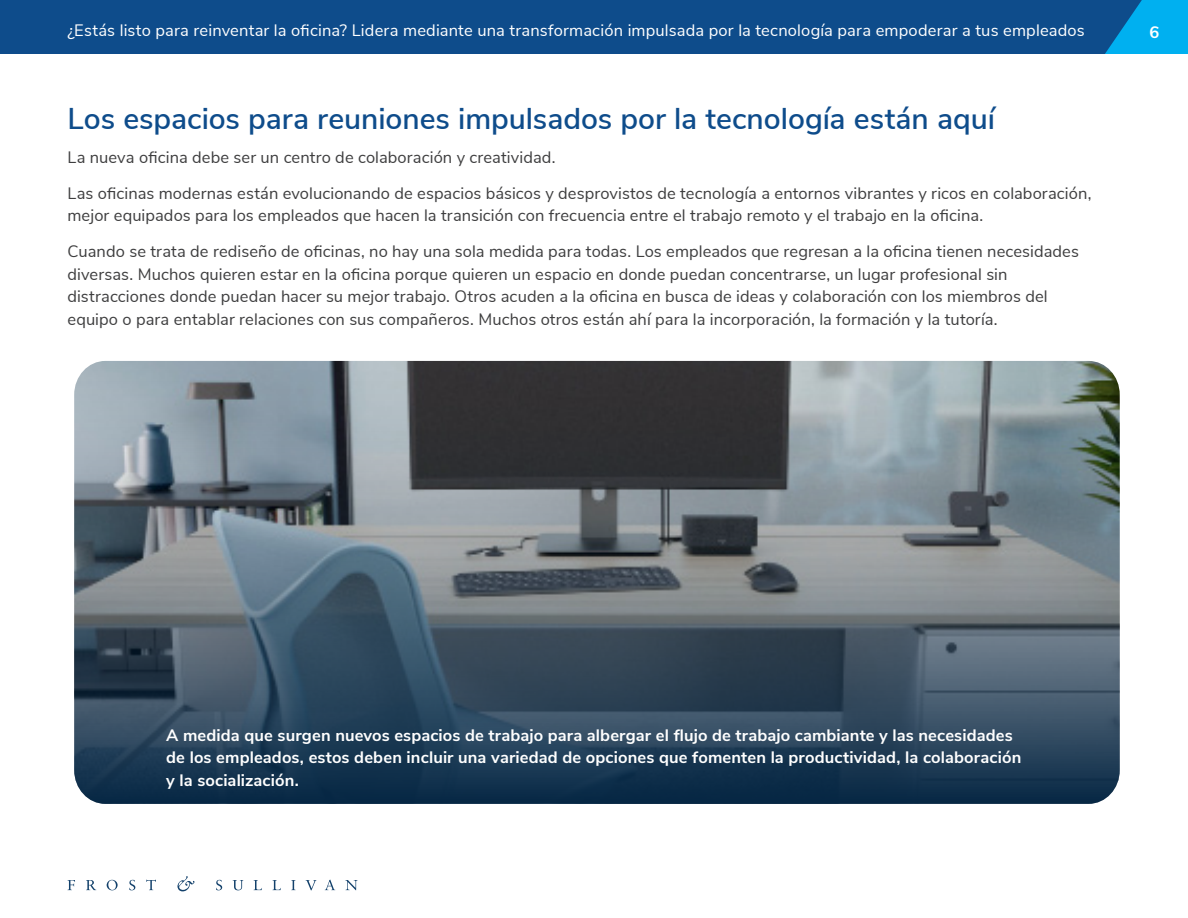
<style>
.page{position:relative;width:1188px;height:918px;background:#fff}
.page>*{position:absolute;margin:0;border:0;box-sizing:border-box;transform-origin:0 0}
.BR__1st_Lvl_Header{font:600 30px "Nunito Sans";color:#0e4c8b}
.BR__Body_Text{font:16.5px/22.5px "Nunito Sans";letter-spacing:.005em;color:#3e3e3f}
.BR__Body_Text-2{font:700 16.5px/22.5px "Nunito Sans";letter-spacing:.01em;color:#fff}
.t1{font:16.5px "Nunito Sans";letter-spacing:.01em;color:#fff}
</style>
<div class="page">
<div style="left:0;top:0;width:1105px;height:54px;background:#0e4c8b"></div>
<svg style="left:1105px;top:0;width:83px;height:54px;background:#0399d9"></svg>
<svg style="left:68px;top:880px;width:7px;height:10px"></svg>
<svg style="left:86px;top:880px;width:10px;height:10px"></svg>
<svg style="left:107px;top:880px;width:11px;height:10px"></svg>
<svg style="left:129px;top:880px;width:6px;height:10px"></svg>
<svg style="left:146px;top:880px;width:10px;height:10px"></svg>
<svg style="left:216px;top:880px;width:6px;height:10px"></svg>
<svg style="left:233px;top:880px;width:10px;height:10px"></svg>
<svg style="left:254px;top:880px;width:8px;height:10px"></svg>
<svg style="left:273px;top:880px;width:8px;height:10px"></svg>
<svg style="left:291px;top:880px;width:5px;height:10px"></svg>
<svg style="left:306px;top:880px;width:10px;height:10px"></svg>
<svg style="left:325px;top:880px;width:10px;height:10px"></svg>
<svg style="left:345px;top:880px;width:13px;height:10px"></svg>
<svg style="left:177px;top:876px;width:17px;height:15px"></svg>
<svg style="left:74px;top:361px;width:1046px;height:443px;background:#556470"></svg>
<p class="t1" style="left:68px;top:18px;width:1019px">¿Estás listo para reinventar la oficina? Lidera mediante una transformación impulsada por la tecnología para empoderar a tus empleados</p>
<p class="BR__Body_Text-2" style="left:1150px;top:20px;width:11px">6</p>
<h1 class="BR__1st_Lvl_Header" style="left:68px;top:97px;width:929px">Los espacios para reuniones impulsados por la tecnología están aquí</h1>
<p class="BR__Body_Text" style="left:68px;top:145px;width:490px">La nueva oficina debe ser un centro de colaboración y creatividad.</p>
<p class="BR__Body_Text" style="left:68px;top:181px;width:1025px">Las oficinas modernas están evolucionando de espacios básicos y desprovistos de tecnología a entornos vibrantes y ricos en colaboración, mejor equipados para los empleados que hacen la transición con frecuencia entre el trabajo remoto y el trabajo en la oficina.</p>
<p class="BR__Body_Text" style="left:68px;top:239px;width:1013px">Cuando se trata de rediseño de oficinas, no hay una sola medida para todas. Los empleados que regresan a la oficina tienen necesidades diversas. Muchos quieren estar en la oficina porque quieren un espacio en donde puedan concentrarse, un lugar profesional sin distracciones donde puedan hacer su mejor trabajo. Otros acuden a la oficina en busca de ideas y colaboración con los miembros del equipo o para entablar relaciones con sus compañeros. Muchos otros están ahí para la incorporación, la formación y la tutoría.</p>
<p class="BR__Body_Text-2" style="left:166px;top:723px;width:857px">A medida que surgen nuevos espacios de trabajo para albergar el flujo de trabajo cambiante y las necesidades de los empleados, estos deben incluir una variedad de opciones que fomenten la productividad, la colaboración y la socialización.</p>
</div>
